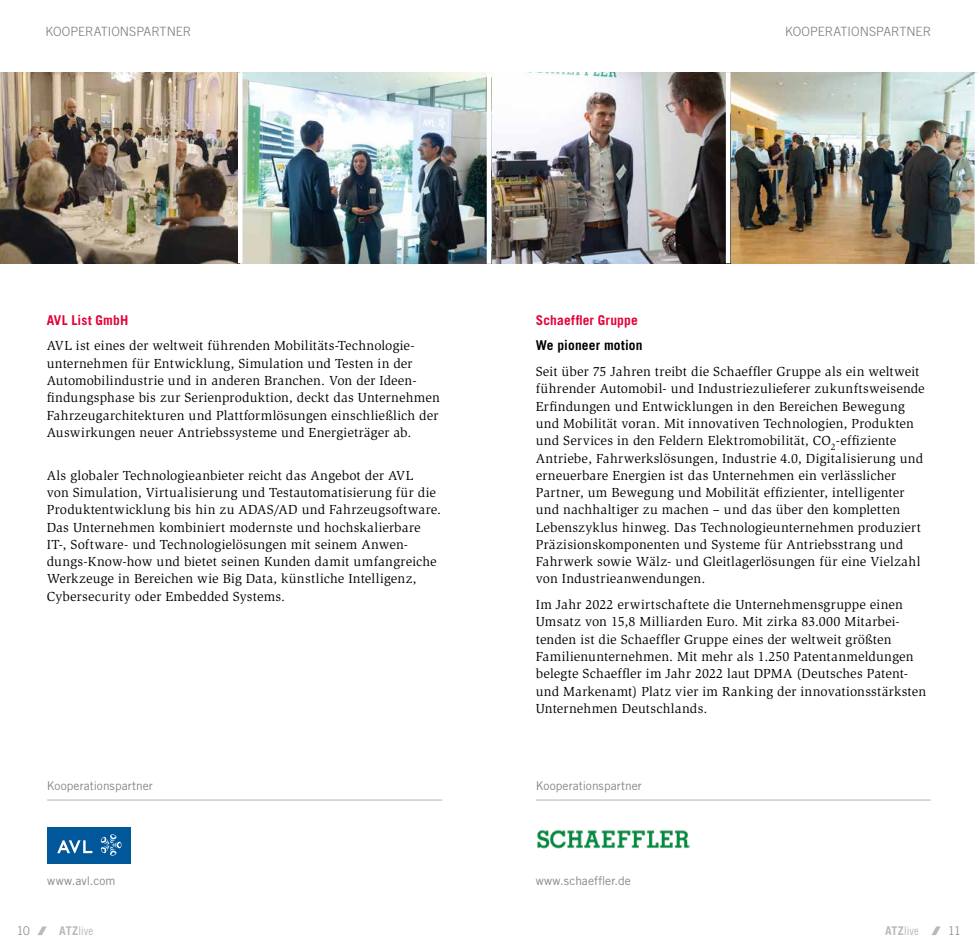
<style>
.page{position:relative;width:978px;height:949px;background:#fff}
.page>*{position:absolute;margin:0;border:0;box-sizing:border-box;transform-origin:0 0}
.t1{font:13.5px/17.2px "Slimbach Std";letter-spacing:.015em;color:#000}
.t2{font:700 13.5px "Trade Gothic LT Std";letter-spacing:.015em;color:#e40039}
.t3{font:700 13.5px "Trade Gothic LT Std";letter-spacing:.01em;color:#000}
.t4{font:300 12.75px "Trade Gothic LT Std";color:#7a7b7a}
.t5{font:12px "Trade Gothic LT Std";letter-spacing:.005em;color:#868786}
.t6{font:12px "Trade Gothic LT Std Cn 18";letter-spacing:.005em;color:#b9baba}
.t7{font:300 12px "Trade Gothic LT Std";color:#868786}
.s1{font-family:"Trade Gothic LT Std";font-weight:700}
</style>
<div class="page">
<svg style="left:932px;top:926px;width:9px;height:8px"></svg>
<svg style="left:38px;top:926px;width:9px;height:8px"></svg>
<img style="left:338px;top:72px;width:393px;height:192px">
<img style="left:731px;top:72px;width:244px;height:192px">
<hr style="left:47px;top:799px;width:395px;height:1px;background:#b1b2b3">
<img style="left:0;top:72px;width:338px;height:192px">
<hr style="left:487px;top:72px;width:4px;height:192px;background:#fff">
<hr style="left:238px;top:72px;width:4px;height:191px;background:#fff">
<hr style="left:726px;top:72px;width:4px;height:191px;background:#fff">
<hr style="left:536px;top:799px;width:395px;height:1px;background:#b1b2b3">
<div style="left:47px;top:826px;width:84px;height:36px;background:#005799"></div>
<svg style="left:100px;top:834px;width:21px;height:21px"></svg>
<svg style="left:57px;top:840px;width:35px;height:12px"></svg>
<img style="left:537px;top:830px;width:153px;height:19px">
<p class="t4" style="left:45px;top:24px;width:147px">KOOPERATIONSPARTNER</p>
<p class="t4" style="left:785px;top:24px;width:147px">KOOPERATIONSPARTNER</p>
<p class="t2" style="left:47px;top:311px;width:83px">AVL List GmbH</p>
<p class="t1" style="left:47px;top:337px;width:395px">AVL ist eines der weltweit führenden Mobilitäts-Technologie&shy;unternehmen für Entwicklung, Simulation und Testen in der Automobilindustrie und in anderen Branchen. Von der Ideen&shy;findungsphase bis zur Serienproduktion, deckt das Unternehmen Fahrzeugarchitekturen und Plattformlösungen einschließlich der Auswirkungen neuer Antriebssysteme und Energieträger ab.</p>
<p class="t1" style="left:47px;top:466px;width:396px">Als globaler Technologieanbieter reicht das Angebot der AVL<br>von Simulation, Virtualisierung und Testautomatisierung für die Produktentwicklung bis hin zu ADAS/AD und Fahrzeugsoftware.<br>Das Unternehmen kombiniert modernste und hochskalierbare IT-, Software- und Technologielösungen mit seinem Anwen&shy;dungs-Know-how und bietet seinen Kunden damit umfangreiche Werkzeuge in Bereichen wie Big Data, künstliche Intelligenz, Cybersecurity oder Embedded Systems.</p>
<p class="t2" style="left:536px;top:311px;width:104px">Schaeffler Gruppe</p>
<p class="t3" style="left:536px;top:337px;width:108px">We pioneer motion</p>
<p class="t1" style="left:536px;top:363px;width:391px">Seit über 75 Jahren treibt die Schaeffler Gruppe als ein weltweit führender Automobil- und Industriezulieferer zukunftsweisende Erfindungen und Entwicklungen in den Bereichen Bewegung und Mobilität voran. Mit innovativen Technologien, Produkten und Services in den Feldern Elektromobilität, CO<sub>2</sub>-effiziente Antriebe, Fahrwerkslösungen, Industrie 4.0, Digitalisierung und erneuerbare Energien ist das Unternehmen ein verlässlicher Partner, um Bewegung und Mobilität effizienter, intelligenter und nachhaltiger zu machen – und das über den kompletten Lebenszyklus hinweg. Das Technologieunternehmen produziert Präzisionskomponenten und Systeme für Antriebsstrang und Fahrwerk sowie Wälz- und Gleitlagerlösungen für eine Vielzahl von Industrieanwendungen.</p>
<p class="t1" style="left:536px;top:596px;width:392px">Im Jahr 2022 erwirtschaftete die Unternehmensgruppe einen Umsatz von 15,8 Milliarden Euro. Mit zirka 83.000 Mitarbei&shy;tenden ist die Schaeffler Gruppe eines der weltweit größten Familienunternehmen. Mit mehr als 1.250 Patentanmeldungen belegte Schaeffler im Jahr 2022 laut DPMA (Deutsches Patent&shy;und Markenamt) Platz vier im Ranking der innovationsstärksten Unternehmen Deutschlands.</p>
<p class="t5" style="left:47px;top:777px;width:108px">Kooperationspartner</p>
<p class="t5" style="left:536px;top:777px;width:108px">Kooperationspartner</p>
<p class="t5" style="left:47px;top:873px;width:70px">www.avl.com</p>
<p class="t5" style="left:536px;top:873px;width:97px">www.schaeffler.de</p>
<p class="t7" style="left:17px;top:923px;width:14px">10</p>
<p class="t6" style="left:59px;top:923px;width:35px"><span class="s1">ATZ</span>live</p>
<p class="t6" style="left:885px;top:923px;width:35px"><span class="s1">ATZ</span>live</p>
<p class="t7" style="left:948px;top:923px;width:14px">11</p>
</div>
